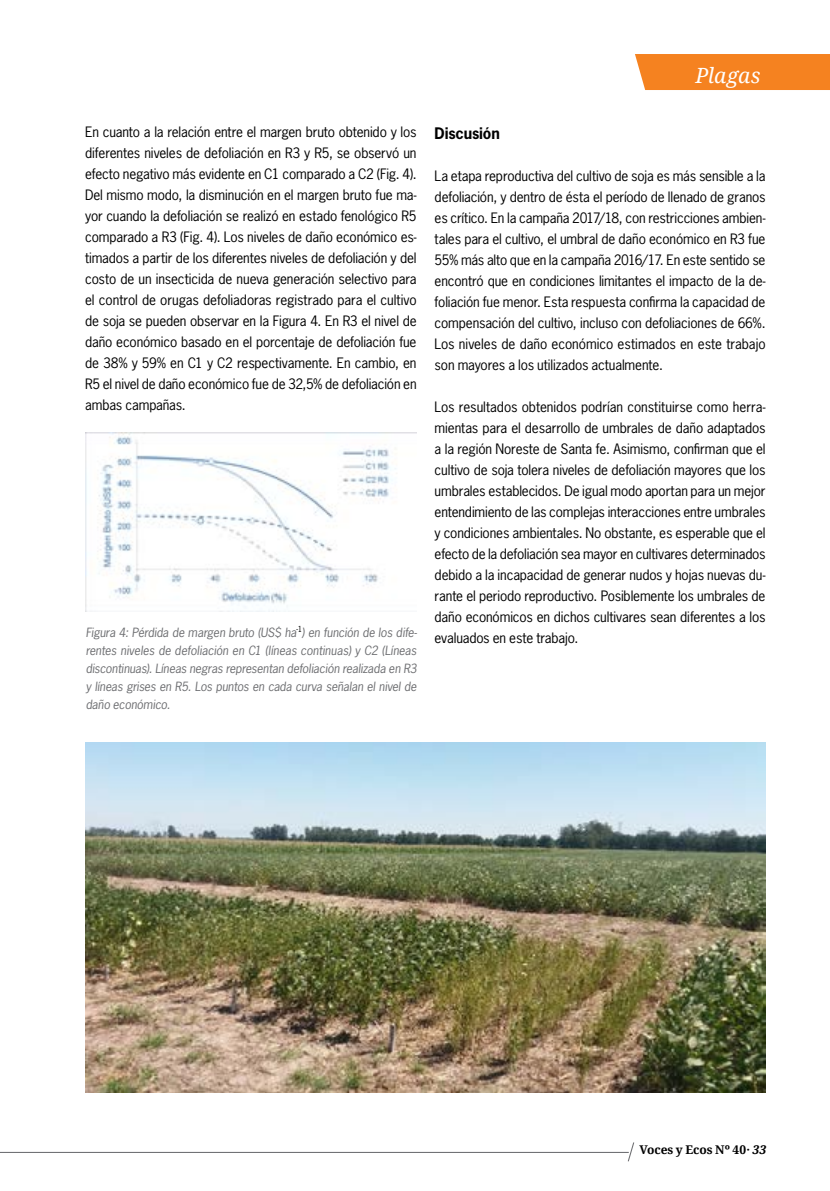
<style>
.page{position:relative;width:830px;height:1191px;background:#fff}
.page>*{position:absolute;margin:0;border:0;box-sizing:border-box;transform-origin:0 0}
.t1{font:italic 21px "Droid Serif";letter-spacing:.005em;color:#fff}
.t2{font:700 15px "News Gothic Std";letter-spacing:-.01em;color:#000}
.t3{font:13.5px/21px "News Gothic Std";letter-spacing:-.01em;color:#000;text-align:justify}
.t4{font:italic 12px/18px "News Gothic Std";letter-spacing:-.005em;color:#6d6e71;text-align:justify}
.t5{font:700 12px "Droid Serif";letter-spacing:-.005em;color:#000}
.s1{font-style:italic}
</style>
<div class="page">
<hr style="left:0;top:1151px;width:628px;height:2px;background:#6d6e71">
<svg style="left:626px;top:1142px;width:8px;height:20px"></svg>
<img style="left:85px;top:432px;width:331px;height:179px">
<img style="left:85px;top:742px;width:680px;height:350px">
<div style="left:635px;top:54px;width:194px;height:36px;background:#f58220"></div>
<h1 class="t1" style="left:695px;top:63px;width:67px">Plagas</h1>
<p class="t3" style="left:85px;top:121px;width:333px">En cuanto a la relación entre el margen bruto obtenido y los diferentes niveles de defoliación en R3 y R5, se observó un efecto negativo más evidente en C1 comparado a C2 (Fig. 4).<br>Del mismo modo, la disminución en el margen bruto fue ma&shy;yor cuando la defoliación se realizó en estado fenológico R5 comparado a R3 (Fig. 4). Los niveles de daño económico es&shy;timados a partir de los diferentes niveles de defoliación y del costo de un insecticida de nueva generación selectivo para el control de orugas defoliadoras registrado para el cultivo de soja se pueden observar en la Figura 4. En R3 el nivel de daño económico basado en el porcentaje de defoliación fue de 38% y 59% en C1 y C2 respectivamente. En cambio, en R5 el nivel de daño económico fue de 32,5% de defoliación en ambas campañas.</p>
<p class="t2" style="left:434px;top:123px;width:67px">Discusión</p>
<p class="t3" style="left:434px;top:165px;width:332px">La etapa reproductiva del cultivo de soja es más sensible a la defoliación, y dentro de ésta el período de llenado de granos es crítico. En la campaña 2017/18, con restricciones ambien&shy;tales para el cultivo, el umbral de daño económico en R3 fue 55% más alto que en la campaña 2016/17. En este sentido se encontró que en condiciones limitantes el impacto de la de&shy;foliación fue menor. Esta respuesta confirma la capacidad de compensación del cultivo, incluso con defoliaciones de 66%.<br>Los niveles de daño económico estimados en este trabajo son mayores a los utilizados actualmente.</p>
<p class="t3" style="left:434px;top:396px;width:332px">Los resultados obtenidos podrían constituirse como herra&shy;mientas para el desarrollo de umbrales de daño adaptados a la región Noreste de Santa fe. Asimismo, confirman que el cultivo de soja tolera niveles de defoliación mayores que los umbrales establecidos. De igual modo aportan para un mejor entendimiento de las complejas interacciones entre umbrales y condiciones ambientales. No obstante, es esperable que el efecto de la defoliación sea mayor en cultivares determinados debido a la incapacidad de generar nudos y hojas nuevas du&shy;rante el periodo reproductivo. Posiblemente los umbrales de daño económicos en dichos cultivares sean diferentes a los evaluados en este trabajo.</p>
<p class="t4" style="left:86px;top:623px;width:333px">Figura 4: Pérdida de margen bruto (US$ ha<sup>-1</sup>) en función de los dife&shy;rentes niveles de defoliación en C1 (líneas continuas) y C2 (Líneas discontinuas). Líneas negras representan defoliación realizada en R3 y líneas grises en R5. Los puntos en cada curva señalan el nivel de daño económico.</p>
<p class="t5" style="left:639px;top:1142px;width:128px">Voces y Ecos Nº 40· <span class="s1">33</span></p>
</div>
